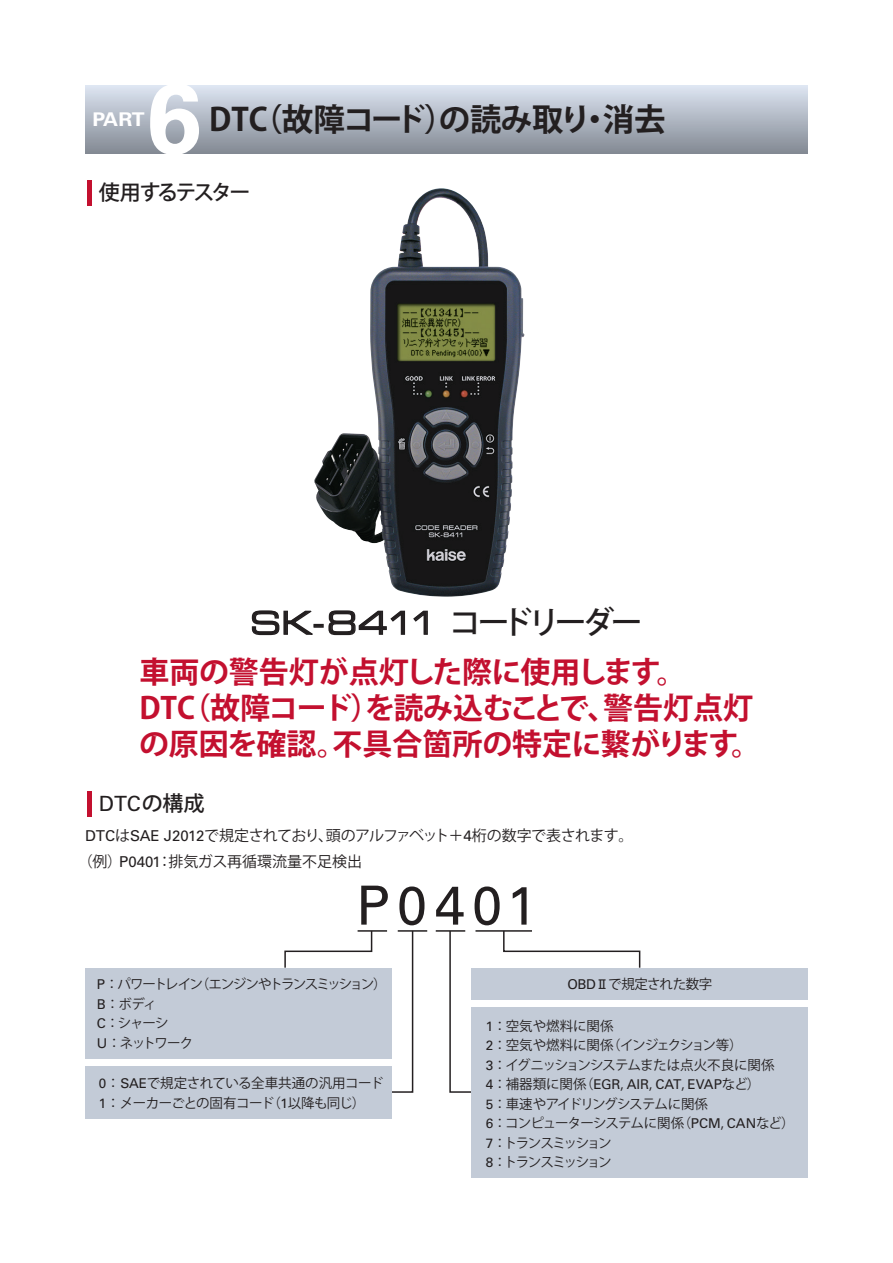
<style>
.page{position:relative;width:893px;height:1263px;background:#fff}
.page>*{position:absolute;margin:0;border:0;box-sizing:border-box;transform-origin:0 0}
.t1{font:700 99.15px "Univers";color:#fff}
.t2{font:54px "Univers";letter-spacing:.14em;color:#231f20}
.t3{font:700 31.5px "Koz Go Pr 6 N";letter-spacing:-.01em;color:#231f20}
.t4{font:31.5px "Eurostile Extended Two";letter-spacing:-.045em;color:#231f20}
.t5{font:700 30px/36px "Koz Go Pro";letter-spacing:-.01em;color:#c3102f}
.t6{font:500 21px "Koz Go Pro";letter-spacing:-.14em;color:#231f20}
.t7{font:21px "Univers";color:#231f20}
.t8{font:700 18.9px "Univers";color:#fff;scale:1.11 1}
.t9{font:15px/25.5px "Koz Go Pro";letter-spacing:-.03em;color:#231f20}
.t10{font:13.5px/19.5px "Koz Go Pro";letter-spacing:-.08em;color:#231f20}
.t11{font:13.5px/19.5px "Koz Go Pro";letter-spacing:-.01em;color:#231f20}
.t12{font:13.5px/19.5px "Koz Go Pr 6 N";letter-spacing:-.035em;color:#231f20}
.t13{font:13.5px/19.5px "Koz Go Pro";letter-spacing:-.11em;color:#231f20}
.t14{font:13.5px "Univers";color:#231f20}
.t15{font:13.5px "Koz Go Pro";letter-spacing:-.03em;color:#231f20}
.s1{font-family:"Koz Go Pro";font-weight:500}
.s2{font-family:"Univers"}
.s3{font-family:"Koz Go Pro"}
.s4{font-family:"MS P Gothic"}
</style>
<div class="page">
<svg style="left:390px;top:930px;width:24px;height:163px"></svg>
<div style="left:471px;top:968px;width:337px;height:31px;background:#c3cbd7"></div>
<div style="left:471px;top:1008px;width:337px;height:170px;background:#c3cbd7"></div>
<div style="left:85px;top:968px;width:306px;height:90px;background:#c3cbd7"></div>
<div style="left:85px;top:1066px;width:306px;height:53px;background:#c3cbd7"></div>
<hr style="left:87px;top:180px;width:4px;height:26px;background:#c3102f">
<hr style="left:87px;top:791px;width:4px;height:25px;background:#c3102f">
<svg style="left:251px;top:610px;width:62px;height:26px"></svg>
<div style="left:314px;top:624px;width:10px;height:4px;border:1px solid #231f20"></div>
<svg style="left:328px;top:610px;width:78px;height:26px"></svg>
<svg style="left:413px;top:610px;width:15px;height:25px"></svg>
<div style="left:85px;top:85px;width:723px;height:68px;background:linear-gradient(to bottom,#dee6f3,#858b95)"></div>
<img style="left:314px;top:201px;width:201px;height:396px">
<hr style="left:358px;top:930px;width:29px;height:2px;background:#231f20">
<hr style="left:398px;top:930px;width:29px;height:2px;background:#231f20">
<hr style="left:436px;top:930px;width:29px;height:2px;background:#231f20">
<svg style="left:284px;top:930px;width:89px;height:38px"></svg>
<svg style="left:449px;top:930px;width:192px;height:163px"></svg>
<h1 class="t1" style="left:146px;top:61px;width:57px">6</h1>
<h3 class="t8" style="left:92px;top:108px;width:49px">PART</h3>
<h3 class="t3" style="left:209px;top:102px;width:458px">DTC（故障コード）の読み取り・消去</h3>
<h3 class="t6" style="left:99px;top:179px;width:153px">使用するテスター</h3>
<h3 class="t4" style="left:250px;top:601px;width:394px">SK-8411 <span class="s1">コードリーダー</span></h3>
<h3 class="t5" style="left:139px;top:656px;width:624px">車両の警告灯が点灯した際に使用します。<br>DTC（故障コード）を読み込むことで、警告灯点灯の原因を確認。不具合箇所の特定に繋がります。</h3>
<h3 class="t7" style="left:99px;top:791px;width:107px">DTC<span class="s1">の構成</span></h3>
<p class="t9" style="left:78px;top:823px;width:557px;text-indent:7px"><span class="s2">DTC</span>は<span class="s2">SAE J2012</span>で規定されており、頭のアルファベット＋<span class="s2">4</span>桁の数字で表されます。（例）<span class="s2">P0401</span>：排気ガス再循環流量不足検出</p>
<h2 class="t2" style="left:356px;top:873px;width:182px">P0401</h2>
<p class="t13" style="left:97px;top:975px;width:291px"><span class="s2">P</span>：パワートレイン（エンジンやトランスミッション）<br><span class="s2">B</span>：ボディ<br><span class="s2">C</span>：シャーシ<br><span class="s2">U</span>：ネットワーク</p>
<p class="t12" style="left:99px;top:1074px;width:286px"><span class="s2">0</span> ：<span class="s2">SAE</span>で規定されている全車共通の汎用コード<br><span class="s2">1</span>：メーカーごとの固有コード<span class="s3">（</span><span class="s2">1</span>以降も同じ<span class="s3">）</span></p>
<p class="t15" style="left:567px;top:975px;width:146px"><span class="s2">OBD</span><span class="s4">Ⅱ</span>で規定された数字</p>
<p class="t11" style="left:486px;top:1016px;width:290px"><span class="s2">1</span>：空気や燃料に関係<br><span class="s2">2</span>：空気や燃料に関係（インジェクション等）<br><span class="s2">3</span>：イグニッションシステムまたは点火不良に関係</p>
<p class="t14" style="left:486px;top:1076px;width:276px">4<span class="s3">：補器類に関係（</span>EGR<span class="s3">,</span> AIR<span class="s3">,</span> CAT<span class="s3">,</span> EVAP<span class="s3">など）</span></p>
<p class="t10" style="left:486px;top:1094px;width:310px"><span class="s2">5</span>：車速やアイドリングシステムに関係<br><span class="s2">6</span>：コンピューターシステムに関係（<span class="s2">PCM</span>, <span class="s2">CAN</span>など）<br><span class="s2">7</span>：トランスミッション<br><span class="s2">8</span>：トランスミッション</p>
</div>
